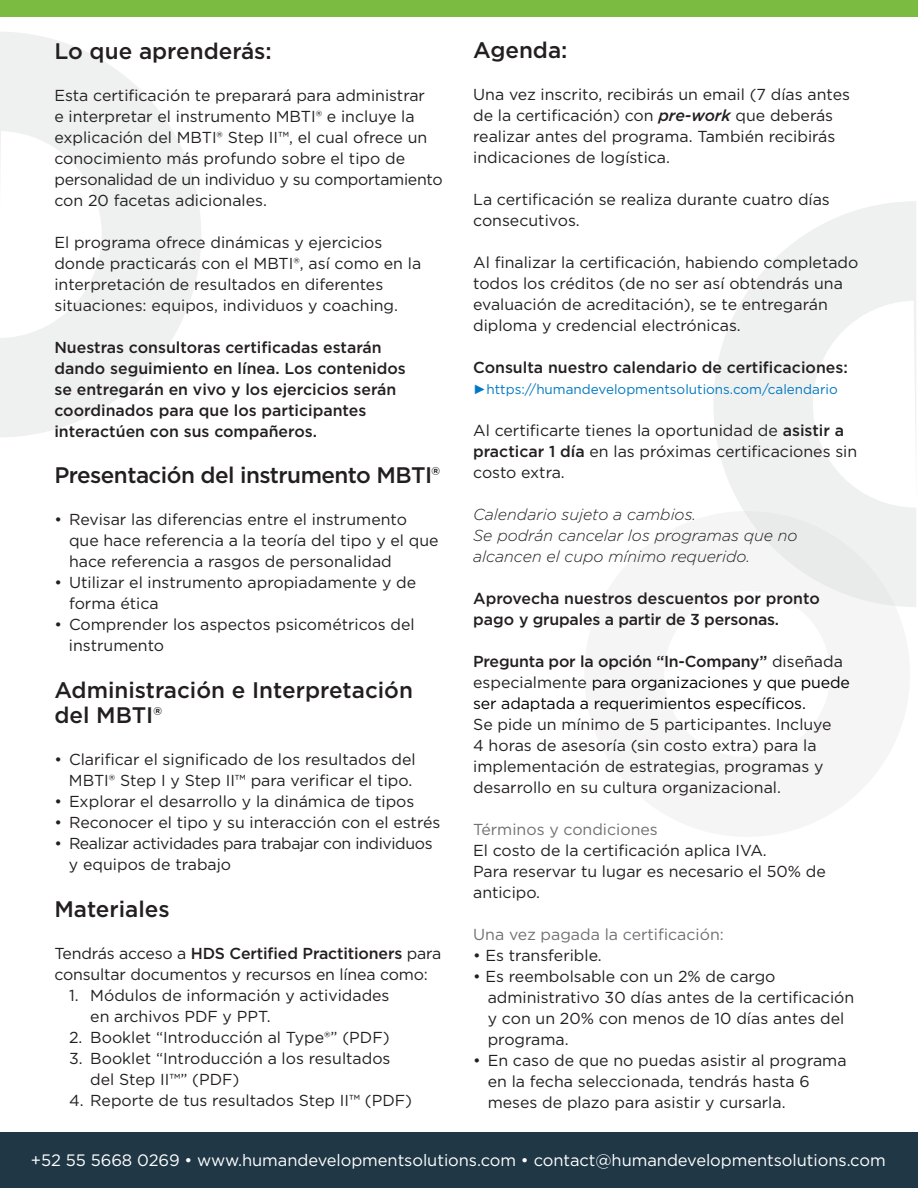
<style>
.page{position:relative;width:918px;height:1188px;background:#fff}
.page>*{position:absolute;margin:0;border:0;box-sizing:border-box;transform-origin:0 0}
.t1{font:500 22.5px/25.5px "Gotham";color:#231f20}
.t2{font:500 22.5px "Gotham";letter-spacing:-.025em;color:#231f20}
.t3{font:16.5px "Gotham";letter-spacing:-.005em;color:#fff}
.t4{font:15.9px/21px "Gotham";color:#231f20}
.t5{font:500 15.9px/21px "Gotham";color:#231f20}
.t6{font:15.9px/21px "Gotham";letter-spacing:-.005em;color:#000}
.t7{font:italic 300 15.9px/21px "Gotham";color:#231f20}
.t8{font:15.9px/21px "Gotham";letter-spacing:-.025em;color:#231f20}
.t9{font:15.9px "Gotham";color:#717074}
.t10{font:13.5px "Gotham";color:#0079c2}
.s1{font-weight:500}
.s2{font-weight:500;font-style:italic}
.s3{font-family:"Arial";font-weight:700}
.s4{font-weight:500;color:#231f20}
.s5{color:#231f20}
</style>
<div class="page">
<svg style="left:714px;top:201px;width:202px;height:406px;fill:#eff0f0"></svg>
<svg style="left:0;top:32px;width:201px;height:405px;fill:#eff0f0"></svg>
<div style="left:714px;top:511px;width:196px;height:96px;background:#eff0f0"></div>
<div style="left:0;top:1133px;width:918px;height:55px;background:#203746"></div>
<div style="left:0;top:0;width:918px;height:16px;background:#7cbb41"></div>
<h1 class="t1" style="left:54px;top:38px;width:219px">Lo que aprenderás:</h1>
<p class="t4" style="left:54px;top:84px;width:390px">Esta certificación te preparará para administrar<br>e interpretar el instrumento MBTI® e incluye la explicación del MBTI® Step II™, el cual ofrece un conocimiento más profundo sobre el tipo de personalidad de un individuo y su comportamiento con 20 facetas adicionales.</p>
<p class="t4" style="left:54px;top:231px;width:368px">El programa ofrece dinámicas y ejercicios donde practicarás con el MBTI®, así como en la interpretación de resultados en diferentes situaciones: equipos, individuos y coaching.</p>
<p class="t5" style="left:54px;top:336px;width:353px">Nuestras consultoras certificadas estarán dando seguimiento en línea. Los contenidos se entregarán en vivo y los ejercicios serán coordinados para que los participantes interactúen con sus compañeros.</p>
<h1 class="t2" style="left:54px;top:461px;width:387px">Presentación del instrumento MBTI®</h1>
<p class="t4" style="left:69px;top:509px;width:371px;text-indent:-15px">• Revisar las diferencias entre el instrumento que hace referencia a la teoría del tipo y el que hace referencia a rasgos de personalidad</p>
<p class="t4" style="left:69px;top:572px;width:349px;text-indent:-15px">• Utilizar el instrumento apropiadamente y de forma ética</p>
<p class="t4" style="left:69px;top:614px;width:347px;text-indent:-15px">• Comprender los aspectos psicométricos del instrumento</p>
<h1 class="t1" style="left:54px;top:677px;width:360px">Administración e Interpretación del MBTI®</h1>
<p class="t4" style="left:54px;top:749px;width:363px;text-align:right">• Clarificar el significado de los resultados del<br>MBTI® Step I y Step II™ para verificar el tipo.</p>
<p class="t4" style="left:54px;top:791px;width:362px">• Explorar el desarrollo y la dinámica de tipos</p>
<p class="t4" style="left:54px;top:812px;width:388px">• Reconocer el tipo y su interacción con el estrés</p>
<p class="t8" style="left:69px;top:833px;width:365px;text-indent:-15px">• Realizar actividades para trabajar con individuos y equipos de trabajo</p>
<h1 class="t1" style="left:54px;top:896px;width:117px">Materiales</h1>
<p class="t4" style="left:54px;top:942px;width:388px">Tendrás acceso a <span class="s1">HDS Certified Practitioners</span> para consultar documentos y recursos en línea como:</p>
<p class="t4" style="left:90px;top:984px;width:301px;text-indent:-21px">1. Módulos de información y actividades en archivos PDF y PPT.</p>
<p class="t4" style="left:69px;top:1026px;width:322px">2. Booklet “Introducción al Type®” (PDF)</p>
<p class="t4" style="left:90px;top:1047px;width:302px;text-indent:-21px">3. Booklet “Introducción a los resultados del Step II™” (PDF)</p>
<p class="t4" style="left:69px;top:1089px;width:345px">4. Reporte de tus resultados Step II™ (PDF)</p>
<h1 class="t1" style="left:473px;top:37px;width:96px">Agenda:</h1>
<p class="t4" style="left:473px;top:83px;width:378px">Una vez inscrito, recibirás un email (7 días antes de la certificación) con <span class="s2">pre-work</span> que deberás realizar antes del programa. También recibirás indicaciones de logística.</p>
<p class="t4" style="left:473px;top:188px;width:358px">La certificación se realiza durante cuatro días consecutivos.</p>
<p class="t4" style="left:473px;top:251px;width:387px">Al finalizar la certificación, habiendo completado todos los créditos (de no ser así obtendrás una evaluación de acreditación), se te entregarán diploma y credencial electrónicas.</p>
<p class="t5" style="left:473px;top:356px;width:376px">Consulta nuestro calendario de certificaciones:</p>
<p class="t10" style="left:473px;top:380px;width:366px"><span class="s3">►</span>https://humandevelopmentsolutions.com/calendario</p>
<p class="t4" style="left:473px;top:419px;width:386px">Al certificarte tienes la oportunidad de <span class="s1">asistir a practicar 1 día</span> en las próximas certificaciones sin costo extra.</p>
<p class="t7" style="left:473px;top:504px;width:326px">Calendario sujeto a cambios.<br>Se podrán cancelar los programas que no alcancen el cupo mínimo requerido.</p>
<p class="t5" style="left:473px;top:587px;width:348px">Aprovecha nuestros descuentos por pronto pago y grupales a partir de 3 personas.</p>
<p class="t6" style="left:473px;top:650px;width:378px"><span class="s4">Pregunta por la opción “In-Company”</span> <span class="s5">diseñada especialmente</span> para organizaciones y que puede ser adaptada a requerimientos específicos.</p>
<p class="t4" style="left:473px;top:713px;width:360px">Se pide un mínimo de 5 participantes. Incluye 4 horas de asesoría (sin costo extra) para la implementación de estrategias, programas y desarrollo en su cultura organizacional.</p>
<p class="t9" style="left:473px;top:819px;width:186px">Términos y condiciones</p>
<p class="t4" style="left:473px;top:839px;width:354px">El costo de la certificación aplica IVA.<br>Para reservar tu lugar es necesario el 50% de anticipo.</p>
<p class="t9" style="left:473px;top:924px;width:252px">Una vez pagada la certificación:</p>
<p class="t4" style="left:473px;top:944px;width:130px">• Es transferible.</p>
<p class="t4" style="left:488px;top:965px;width:368px;text-indent:-15px">• Es reembolsable con un 2% de cargo administrativo 30 días antes de la certificación y con un 20% con menos de 10 días antes del programa.</p>
<p class="t4" style="left:488px;top:1049px;width:360px;text-indent:-15px">• En caso de que no puedas asistir al programa en la fecha seleccionada, tendrás hasta 6 meses de plazo para asistir y cursarla.</p>
<p class="t3" style="left:31px;top:1149px;width:856px">+52 55 5668 0269 • www.humandevelopmentsolutions.com • contact@humandevelopmentsolutions.com</p>
</div>
